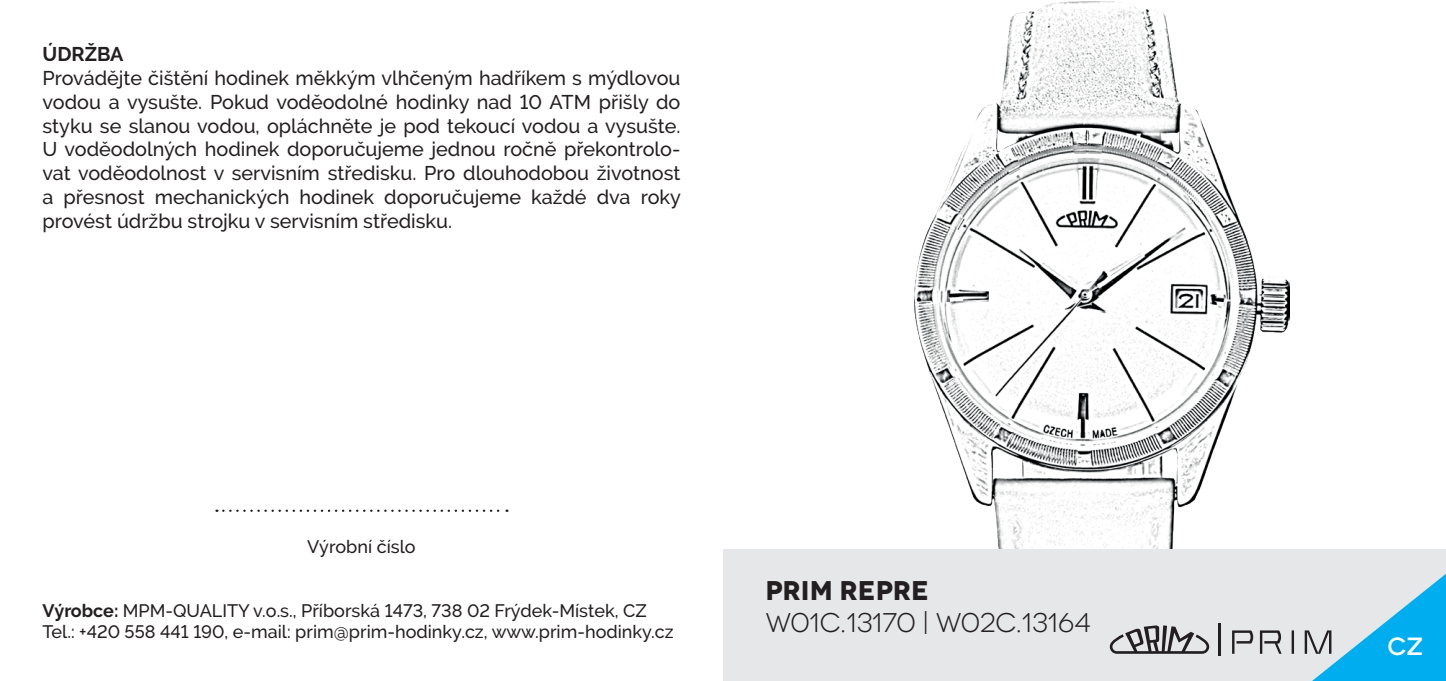
<style>
.page{position:relative;width:1446px;height:681px;background:#fff}
.page>*{position:absolute;margin:0;border:0;box-sizing:border-box;transform-origin:0 0}
.t1{font:27px "Novecentowide";color:#231f20}
.t2{font:700 27px "Novecentowide";color:#231f20}
.t3{font:500 24.9px "Novecentowide";color:#fff}
.t4{font:500 19.8px/23.7px "Raleway";color:#231f20;text-align:justify}
.t5{font:700 19.8px "Raleway";color:#231f20}
.t6{font:500 18px/21.6px "Raleway";color:#231f20}
.s1{font-weight:700}
</style>
<div class="page">
<img style="left:914px;top:2px;width:376px;height:547px">
<div style="left:723px;top:549px;width:723px;height:131px;background:#e6e7e9"></div>
<svg style="left:1110px;top:625px;width:99px;height:28px"></svg>
<svg style="left:1232px;top:574px;width:214px;height:106px"></svg>
<hr style="left:1218px;top:622px;width:3px;height:33px;background:#231f20">
<svg style="left:223px;top:509px;width:284px;height:2px"></svg>
<p class="t5" style="left:43px;top:43px;width:83px">ÚDRŽBA</p>
<p class="t4" style="left:43px;top:66px;width:640px">Provádějte čištění hodinek měkkým vlhčeným hadříkem s mýdlovou vodou a vysušte. Pokud voděodolné hodinky nad 10 ATM přišly do styku se slanou vodou, opláchněte je pod tekoucí vodou a vysušte.<br>U voděodolných hodinek doporučujeme jednou ročně překontrolo&shy;vat voděodolnost v servisním středisku. Pro dlouhodobou životnost a přesnost mechanických hodinek doporučujeme každé dva roky provést údržbu strojku v servisním středisku.</p>
<p class="t6" style="left:307px;top:536px;width:110px">Výrobní číslo</p>
<p class="t6" style="left:43px;top:599px;width:633px"><span class="s1">Výrobce:</span> MPM-QUALITY v.o.s., Příborská 1473, 738 02 Frýdek-Místek, CZ<br>Tel.: +420 558 441 190, e-mail: prim@prim-hodinky.cz, www.prim-hodinky.cz</p>
<h1 class="t2" style="left:765px;top:573px;width:165px">PRIM REPRE</h1>
<h1 class="t1" style="left:765px;top:607px;width:327px">W01C.13170 | W02C.13164</h1>
<p class="t3" style="left:1387px;top:631px;width:37px">CZ</p>
</div>
